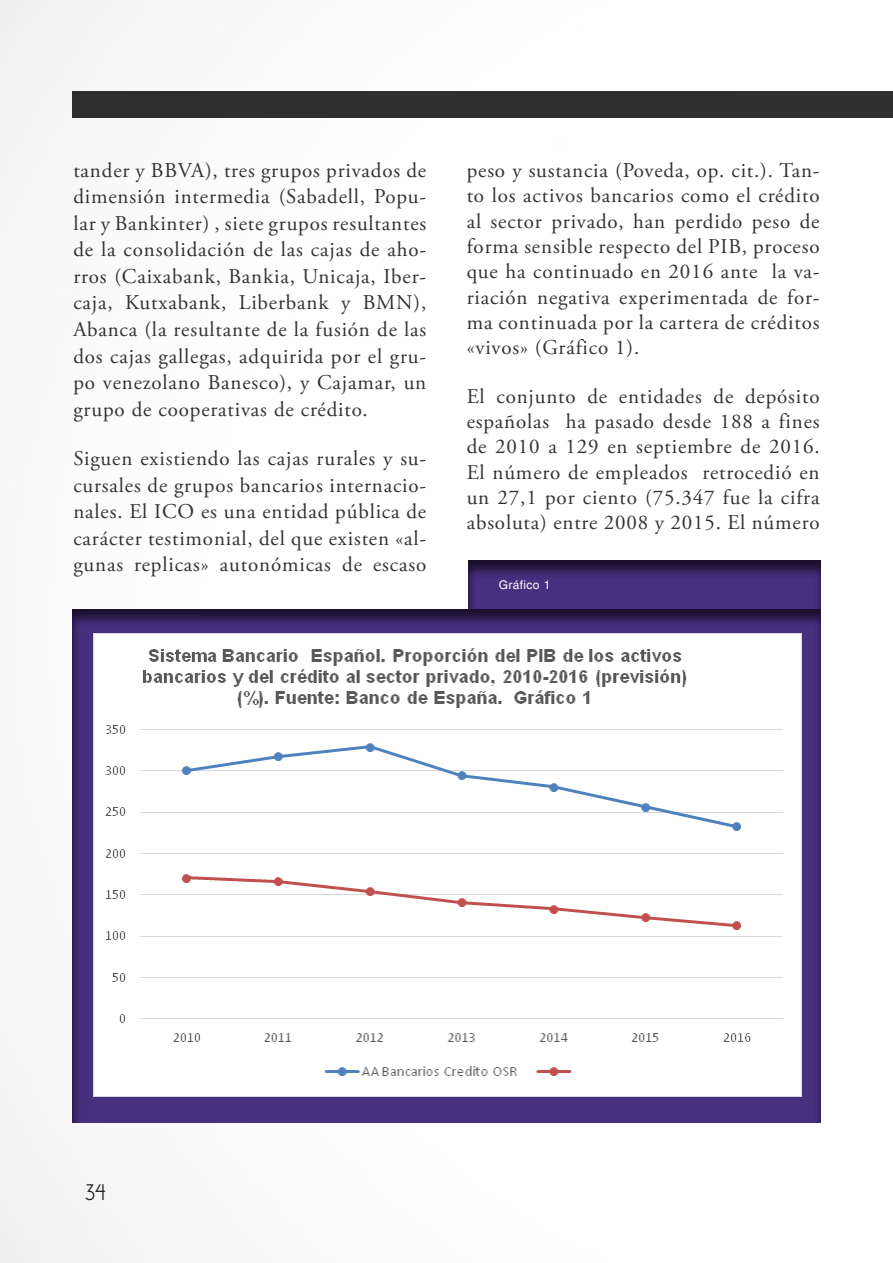
<style>
.page{position:relative;width:893px;height:1263px;background:#fff}
.page>*{position:absolute;margin:0;border:0;box-sizing:border-box;transform-origin:0 0}
.t1{font:22.5px "Advent Pro";color:#231f20}
.t2{font:21px/26.5px "Adobe Garamond Pro";letter-spacing:.04em;color:#343332;text-align:justify}
.t3{font:12px "Helvetica";letter-spacing:.03em;color:#fff}
</style>
<div class="page">
<img style="left:0;top:0;width:893px;height:1263px">
<div style="left:72px;top:92px;width:821px;height:26px;background:#313030"></div>
<div style="left:67px;top:602px;width:754px;height:522px;background:#231f20;opacity:.75"></div>
<img style="left:93px;top:633px;width:708px;height:464px">
<div style="left:462px;top:553px;width:360px;height:57px;background:#231f20;opacity:.75"></div>
<p class="t2" style="left:73px;top:158px;width:354px">tander y BBVA), tres grupos privados de dimensión intermedia (Sabadell, Popu&shy;lar y Bankinter) , siete grupos resultantes de la consolidación de las cajas de aho&shy;rros (Caixabank, Bankia, Unicaja, Iber&shy;caja, Kutxabank, Liberbank y BMN), Abanca (la resultante de la fusión de las dos cajas gallegas, adquirida por el gru&shy;po venezolano Banesco), y Cajamar, un grupo de cooperativas de crédito.</p>
<p class="t2" style="left:73px;top:446px;width:354px">Siguen existiendo las cajas rurales y su&shy;cursales de grupos bancarios internacio&shy;nales. El ICO es una entidad pública de carácter testimonial, del que existen «al&shy;gunas replicas» autonómicas de escaso</p>
<p class="t2" style="left:467px;top:158px;width:354px;line-height:25.3px">peso y sustancia (Poveda, op. cit.). Tan&shy;to los activos bancarios como el crédito al sector privado, han perdido peso de forma sensible respecto del PIB, proceso que ha continuado en 2016 ante la va&shy;riación negativa experimentada de for&shy;ma continuada por la cartera de créditos «vivos» (Gráfico 1).</p>
<p class="t2" style="left:467px;top:384px;width:355px;line-height:25.3px">El conjunto de entidades de depósito españolas ha pasado desde 188 a fines de 2010 a 129 en septiembre de 2016.<br>El número de empleados retrocedió en un 27,1 por ciento (75.347 fue la cifra absoluta) entre 2008 y 2015. El número</p>
<p class="t3" style="left:499px;top:578px;width:53px">Gráfico 1</p>
<p class="t1" style="left:85px;top:1178px;width:22px">34</p>
</div>
